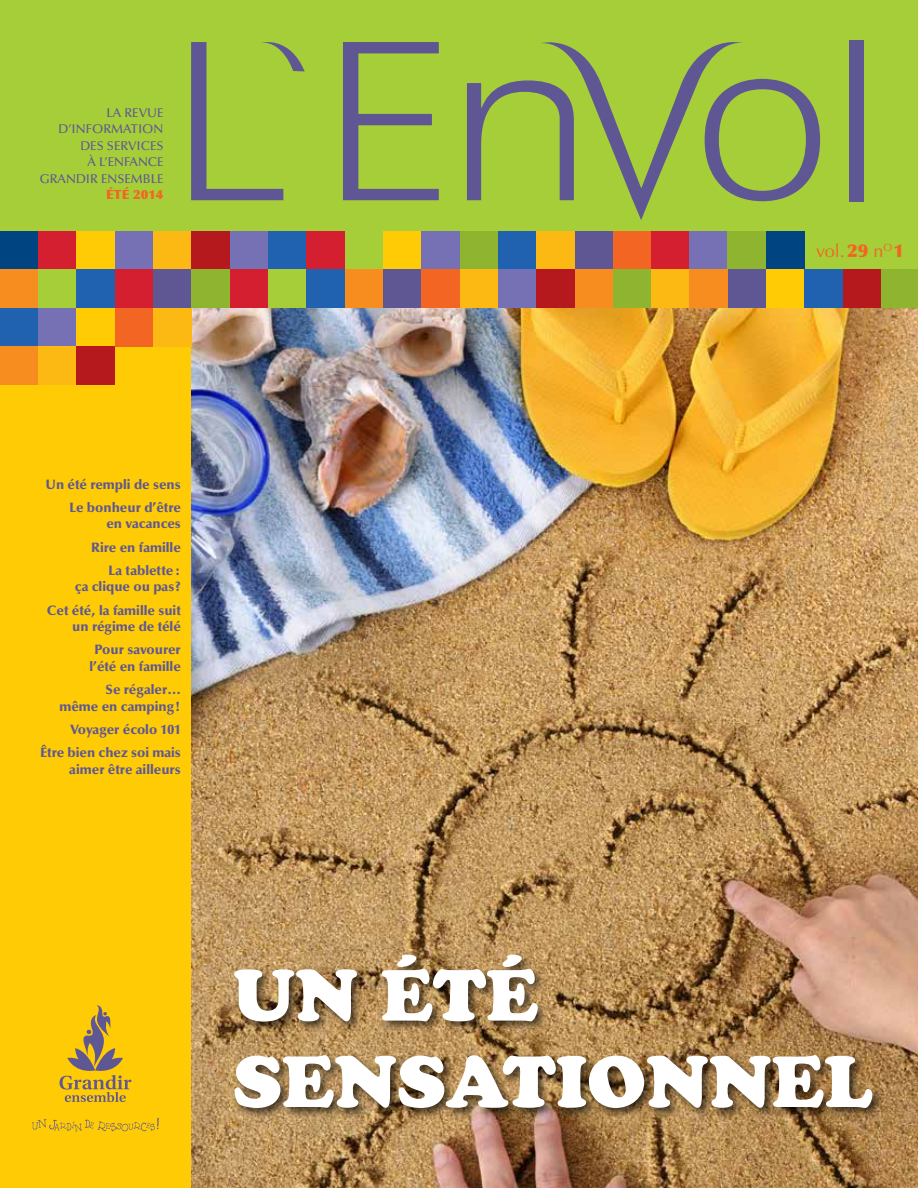
<style>
.page{position:relative;width:918px;height:1188px;background:#fff}
.page>*{position:absolute;margin:0;border:0;box-sizing:border-box;transform-origin:0 0}
.t1{font:72px/86.4px "Cooper Black Std";color:#fff}
.t2{font:18px "Optima LT Std";color:#f26522}
.t3{font:900 13.5px/23.2px "Optima LT Std";color:#5e5794;text-align:right}
.t4{font:500 12.75px/16.5px "Optima LT Std";color:#5e5794;text-align:right}
.t5{font:900 12.75px "Optima LT Std";color:#f26522}
.s1{font-weight:900}
</style>
<div class="page">
<img style="left:191px;top:308px;width:727px;height:880px">
<div style="left:232px;top:952px;width:653px;height:168px;background:#000;opacity:.65"></div>
<div style="left:0;top:303px;width:191px;height:885px;background:#ffcb05"></div>
<div style="left:0;top:0;width:918px;height:272px;background:#a6ce39"></div>
<div style="left:0;top:232px;width:38px;height:38px;background:#004581"></div>
<div style="left:38px;top:232px;width:39px;height:38px;background:#d41f30"></div>
<div style="left:77px;top:232px;width:38px;height:38px;background:#ffcb05"></div>
<div style="left:115px;top:232px;width:38px;height:38px;background:#7670b4"></div>
<div style="left:153px;top:232px;width:39px;height:38px;background:#fdb913"></div>
<div style="left:192px;top:232px;width:38px;height:38px;background:#b5191e"></div>
<div style="left:230px;top:232px;width:38px;height:38px;background:#7670b4"></div>
<div style="left:268px;top:232px;width:39px;height:38px;background:#2062af"></div>
<div style="left:307px;top:232px;width:38px;height:38px;background:#d41f30"></div>
<div style="left:383px;top:232px;width:39px;height:38px;background:#ffcb05"></div>
<div style="left:422px;top:232px;width:38px;height:38px;background:#7670b4"></div>
<div style="left:460px;top:232px;width:38px;height:38px;background:#8fb430"></div>
<div style="left:498px;top:232px;width:39px;height:38px;background:#2062af"></div>
<div style="left:537px;top:232px;width:38px;height:38px;background:#fdb913"></div>
<div style="left:575px;top:232px;width:38px;height:38px;background:#5e5794"></div>
<div style="left:613px;top:232px;width:39px;height:38px;background:#f26522"></div>
<div style="left:0;top:270px;width:38px;height:38px;background:#f78d1e"></div>
<div style="left:38px;top:270px;width:39px;height:38px;background:#a6ce39"></div>
<div style="left:77px;top:270px;width:38px;height:38px;background:#2062af"></div>
<div style="left:115px;top:270px;width:38px;height:38px;background:#d41f30"></div>
<div style="left:153px;top:270px;width:39px;height:38px;background:#5e5794"></div>
<div style="left:0;top:308px;width:38px;height:39px;background:#2062af"></div>
<div style="left:38px;top:308px;width:39px;height:39px;background:#7670b4"></div>
<div style="left:115px;top:308px;width:38px;height:39px;background:#f26522"></div>
<div style="left:153px;top:308px;width:39px;height:39px;background:#fdb913"></div>
<div style="left:0;top:346px;width:38px;height:39px;background:#f78d1e"></div>
<div style="left:38px;top:346px;width:39px;height:39px;background:#fdb913"></div>
<div style="left:77px;top:346px;width:38px;height:39px;background:#b5191e"></div>
<div style="left:192px;top:270px;width:38px;height:38px;background:#8fb430"></div>
<div style="left:230px;top:270px;width:38px;height:38px;background:#d41f30"></div>
<div style="left:268px;top:270px;width:39px;height:38px;background:#a6ce39"></div>
<div style="left:307px;top:270px;width:38px;height:38px;background:#2062af"></div>
<div style="left:345px;top:270px;width:38px;height:38px;background:#f78d1e"></div>
<div style="left:383px;top:270px;width:39px;height:38px;background:#5e5794"></div>
<div style="left:422px;top:270px;width:38px;height:38px;background:#f26522"></div>
<div style="left:460px;top:270px;width:38px;height:38px;background:#fdb913"></div>
<div style="left:498px;top:270px;width:39px;height:38px;background:#7670b4"></div>
<div style="left:537px;top:270px;width:38px;height:38px;background:#b5191e"></div>
<div style="left:575px;top:270px;width:38px;height:38px;background:#f78d1e"></div>
<div style="left:613px;top:270px;width:39px;height:38px;background:#8fb430"></div>
<div style="left:651px;top:232px;width:38px;height:38px;background:#d41f30"></div>
<div style="left:689px;top:232px;width:39px;height:38px;background:#7670b4"></div>
<div style="left:728px;top:232px;width:38px;height:38px;background:#8fb430"></div>
<div style="left:766px;top:232px;width:38px;height:38px;background:#004581"></div>
<div style="left:651px;top:270px;width:39px;height:38px;background:#fdb913"></div>
<div style="left:690px;top:270px;width:38px;height:38px;background:#f78d1e"></div>
<div style="left:728px;top:270px;width:38px;height:38px;background:#5e5794"></div>
<div style="left:766px;top:270px;width:39px;height:38px;background:#ffcb05"></div>
<div style="left:805px;top:270px;width:38px;height:38px;background:#2062af"></div>
<div style="left:843px;top:270px;width:38px;height:38px;background:#b5191e"></div>
<div style="left:881px;top:270px;width:37px;height:38px;background:#8fb430"></div>
<svg style="left:343px;top:42px;width:96px;height:158px"></svg>
<div style="left:850px;top:40px;width:14px;height:162px;background:#5e5794"></div>
<svg style="left:467px;top:42px;width:353px;height:178px"></svg>
<svg style="left:191px;top:42px;width:114px;height:158px"></svg>
<svg style="left:32px;top:1118px;width:127px;height:14px"></svg>
<svg style="left:60px;top:1005px;width:71px;height:97px"></svg>
<p class="t4" style="left:40px;top:104px;width:125px">LA REVUE<br>D’INFORMATION<br>DES SERVICES<br>À L’ENFANCE<br>GRANDIR ENSEMBLE</p>
<p class="t5" style="left:106px;top:187px;width:59px">ÉTÉ 2014</p>
<h2 class="t2" style="left:816px;top:241px;width:90px">vol.<span class="s1">29</span> n<sup>O</sup><span class="s1">1</span></h2>
<p class="t3" style="left:46px;top:473px;width:137px">Un été rempli de sens<br>Le bonheur d’être</p>
<p class="t3" style="left:91px;top:512px;width:91px">en vacances<br>Rire en famille<br>La tablette:</p>
<p class="t3" style="left:47px;top:575px;width:136px">ça clique ou pas?<br>Cet été, la famille suit</p>
<p class="t3" style="left:72px;top:615px;width:110px">un régime de télé<br>Pour savourer</p>
<p class="t3" style="left:90px;top:655px;width:93px">l’été en famille<br>Se régaler…</p>
<p class="t3" style="left:41px;top:695px;width:142px">même en camping!<br>Voyager écolo 101<br>Être bien chez soi mais</p>
<p class="t3" style="left:69px;top:758px;width:113px">aimer être ailleurs</p>
<h1 class="t1" style="left:233px;top:952px;width:640px">UN ÉTÉ<br>SENSATIONNEL</h1>
</div>
